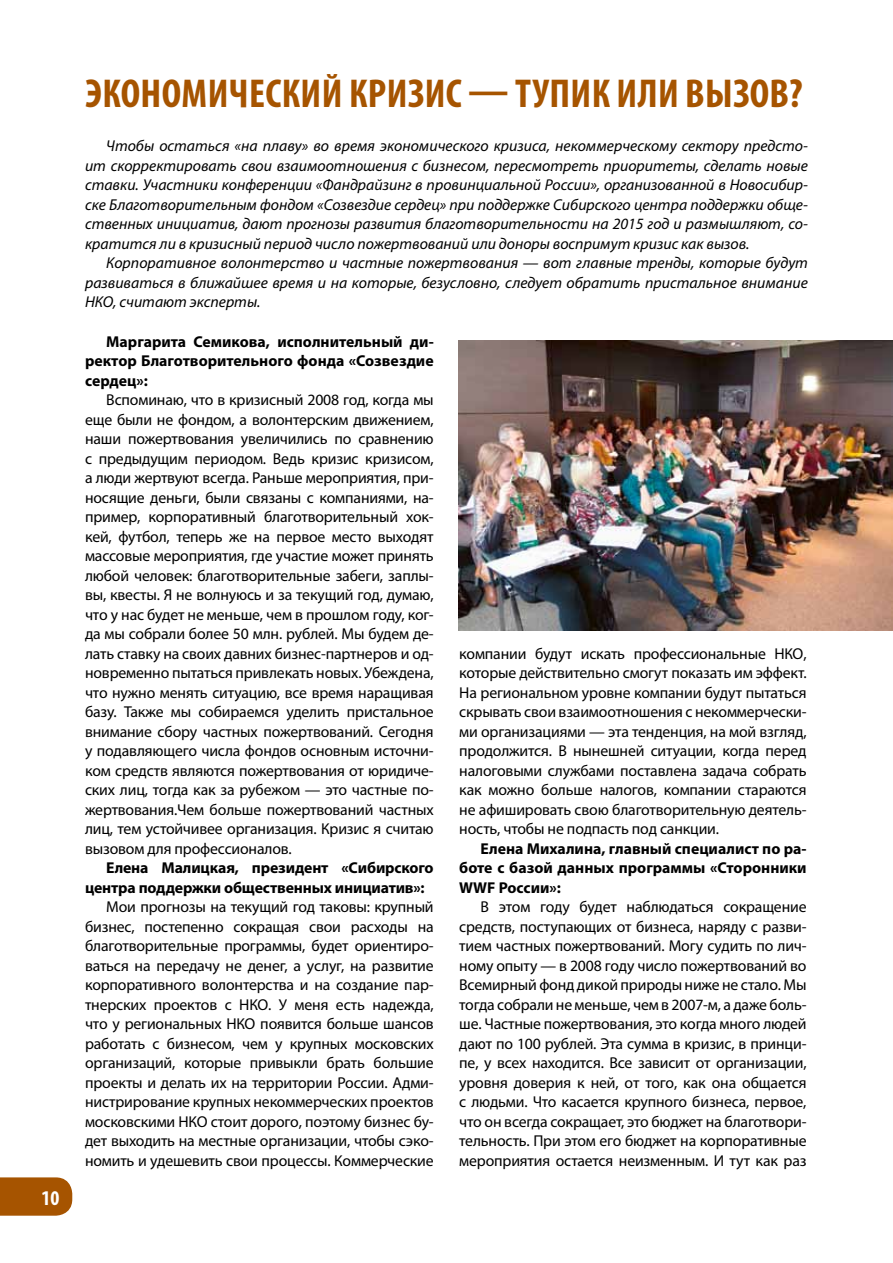
<style>
.page{position:relative;width:893px;height:1263px;background:#fff}
.page>*{position:absolute;margin:0;border:0;box-sizing:border-box;transform-origin:0 0}
.t1{font:700 condensed 40.5px "Myriad Pro";letter-spacing:.01em;color:#a65400}
.t2{font:700 condensed 21px "Myriad Pro";color:#fff}
.t3{font:15.75px/19.5px "Myriad Pro";letter-spacing:-.01em;color:#000;text-align:justify}
.t4{font:italic 15.75px/19.5px "Myriad Pro";color:#000;text-align:justify}
.t5{font:700 15.75px/19.5px "Myriad Pro";letter-spacing:-.005em;color:#000;text-align:justify}
</style>
<div class="page">
<img style="left:459px;top:341px;width:433px;height:289px">
<svg style="left:0;top:1177px;width:72px;height:39px;background:#aa5d0e"></svg>
<h2 class="t2" style="left:42px;top:1184px;width:19px">10</h2>
<h1 class="t1" style="left:85px;top:68px;width:719px">Экономический кризис — тупик или вызов?</h1>
<p class="t4" style="left:85px;top:137px;width:724px;text-indent:21px">Чтобы остаться «на плаву» во время экономического кризиса, некоммерческому сектору предсто&shy;ит скорректировать свои взаимоотношения с бизнесом, пересмотреть приоритеты, сделать новые ставки. Участники конференции «Фандрайзинг в провинциальной России», организованной в Новосибир&shy;ске Благотворительным фондом «Созвездие сердец» при поддержке Сибирского центра поддержки обще&shy;ственных инициатив, дают прогнозы развития благотворительности на 2015 год и размышляют, со&shy;кратится ли в кризисный период число пожертвований или доноры воспримут кризис как вызов.</p>
<p class="t4" style="left:85px;top:254px;width:724px;text-indent:21px">Корпоративное волонтерство и частные пожертвования — вот главные тренды, которые будут развиваться в ближайшее время и на которые, безусловно, следует обратить пристальное внимание НКО, считают эксперты.</p>
<p class="t5" style="left:85px;top:332px;width:350px;text-indent:21px">Маргарита Семикова, исполнительный ди&shy;ректор Благотворительного фонда «Созвездие сердец»:</p>
<p class="t3" style="left:85px;top:390px;width:350px;text-indent:21px">Вспоминаю, что в кризисный 2008 год, когда мы еще были не фондом, а волонтерским движением, наши пожертвования увеличились по сравнению с предыдущим периодом. Ведь кризис кризисом, а люди жертвуют всегда. Раньше мероприятия, при&shy;носящие деньги, были связаны с компаниями, на&shy;пример, корпоративный благотворительный хок&shy;кей, футбол, теперь же на первое место выходят массовые мероприятия, где участие может принять любой человек: благотворительные забеги, заплы&shy;вы, квесты. Я не волнуюсь и за текущий год, думаю, что у нас будет не меньше, чем в прошлом году, ког&shy;да мы собрали более 50 млн. рублей. Мы будем де&shy;лать ставку на своих давних бизнес-партнеров и од&shy;новременно пытаться привлекать новых. Убеждена, что нужно менять ситуацию, все время наращивая базу. Также мы собираемся уделить пристальное внимание сбору частных пожертвований. Сегодня у подавляющего числа фондов основным источни&shy;ком средств являются пожертвования от юридиче&shy;ских лиц, тогда как за рубежом — это частные по&shy;жертвования.Чем больше пожертвований частных лиц, тем устойчивее организация. Кризис я считаю вызовом для профессионалов.</p>
<p class="t5" style="left:85px;top:858px;width:350px;text-indent:21px">Елена Малицкая, президент «Сибирского центра поддержки общественных инициатив»:</p>
<p class="t3" style="left:85px;top:897px;width:350px;text-indent:21px">Мои прогнозы на текущий год таковы: крупный бизнес, постепенно сокращая свои расходы на благотворительные программы, будет ориентиро&shy;ваться на передачу не денег, а услуг, на развитие корпоративного волонтерства и на создание пар&shy;тнерских проектов с НКО. У меня есть надежда, что у региональных НКО появится больше шансов работать с бизнесом, чем у крупных московских организаций, которые привыкли брать большие проекты и делать их на территории России. Адми&shy;нистрирование крупных некоммерческих проектов московскими НКО стоит дорого, поэтому бизнес бу&shy;дет выходить на местные организации, чтобы сэко&shy;номить и удешевить свои процессы. Коммерческие</p>
<p class="t3" style="left:459px;top:644px;width:349px">компании будут искать профессиональные НКО, которые действительно смогут показать им эффект.<br>На региональном уровне компании будут пытаться скрывать свои взаимоотношения с некоммерчески&shy;ми организациями — эта тенденция, на мой взгляд, продолжится. В нынешней ситуации, когда перед налоговыми службами поставлена задача собрать как можно больше налогов, компании стараются не афишировать свою благотворительную деятель&shy;ность, чтобы не подпасть под санкции.</p>
<p class="t5" style="left:459px;top:839px;width:349px;text-indent:21px">Елена Михалина, главный специалист по ра&shy;боте с базой данных программы «Сторонники WWF России»:</p>
<p class="t3" style="left:459px;top:897px;width:349px;text-indent:21px">В этом году будет наблюдаться сокращение средств, поступающих от бизнеса, наряду с разви&shy;тием частных пожертвований. Могу судить по лич&shy;ному опыту — в 2008 году число пожертвований во Всемирный фонд дикой природы ниже не стало. Мы тогда собрали не меньше, чем в 2007-м, а даже боль&shy;ше. Частные пожертвования, это когда много людей дают по 100 рублей. Эта сумма в кризис, в принци&shy;пе, у всех находится. Все зависит от организации, уровня доверия к ней, от того, как она общается с людьми. Что касается крупного бизнеса, первое, что он всегда сокращает, это бюджет на благотвори&shy;тельность. При этом его бюджет на корпоративные мероприятия остается неизменным. И тут как раз</p>
</div>
